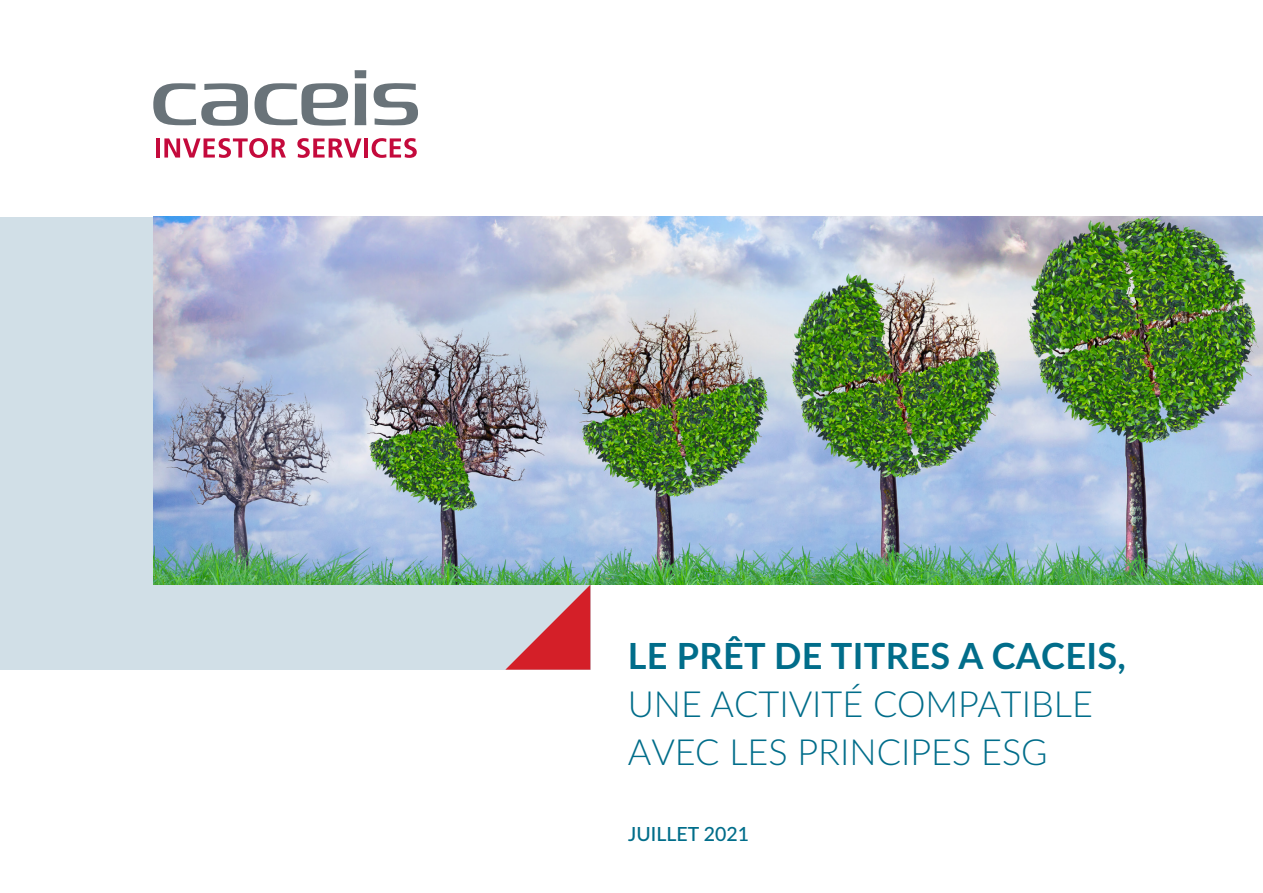
<style>
.page{position:relative;width:1263px;height:893px;background:#fff}
.page>*{position:absolute;margin:0;border:0;box-sizing:border-box;transform-origin:0 0}
.t1{font:300 36px/48px "Lato";color:#016d8a}
.t2{font:700 36px "Lato";letter-spacing:.01em;color:#016d8a}
.t3{font:500 19.5px "Lato Latin";color:#016d8a}
</style>
<div class="page">
<div style="left:0;top:217px;width:590px;height:453px;background:#d1dfe7"></div>
<img style="left:153px;top:217px;width:1110px;height:368px">
<hr style="left:156px;top:138px;width:4px;height:20px;background:#c40a3c">
<svg style="left:164px;top:138px;width:122px;height:20px"></svg>
<svg style="left:297px;top:138px;width:64px;height:20px"></svg>
<hr style="left:364px;top:138px;width:4px;height:20px;background:#c40a3c">
<svg style="left:372px;top:138px;width:45px;height:20px"></svg>
<svg style="left:153px;top:70px;width:265px;height:56px"></svg>
<svg style="left:505px;top:585px;width:85px;height:85px"></svg>
<p class="t2" style="left:628px;top:629px;width:500px">LE PRÊT DE TITRES A CACEIS,</p>
<p class="t1" style="left:628px;top:679px;width:467px">UNE ACTIVITÉ COMPATIBLE<br>AVEC LES PRINCIPES ESG</p>
<p class="t3" style="left:628px;top:822px;width:122px">JUILLET 2021</p>
</div>
